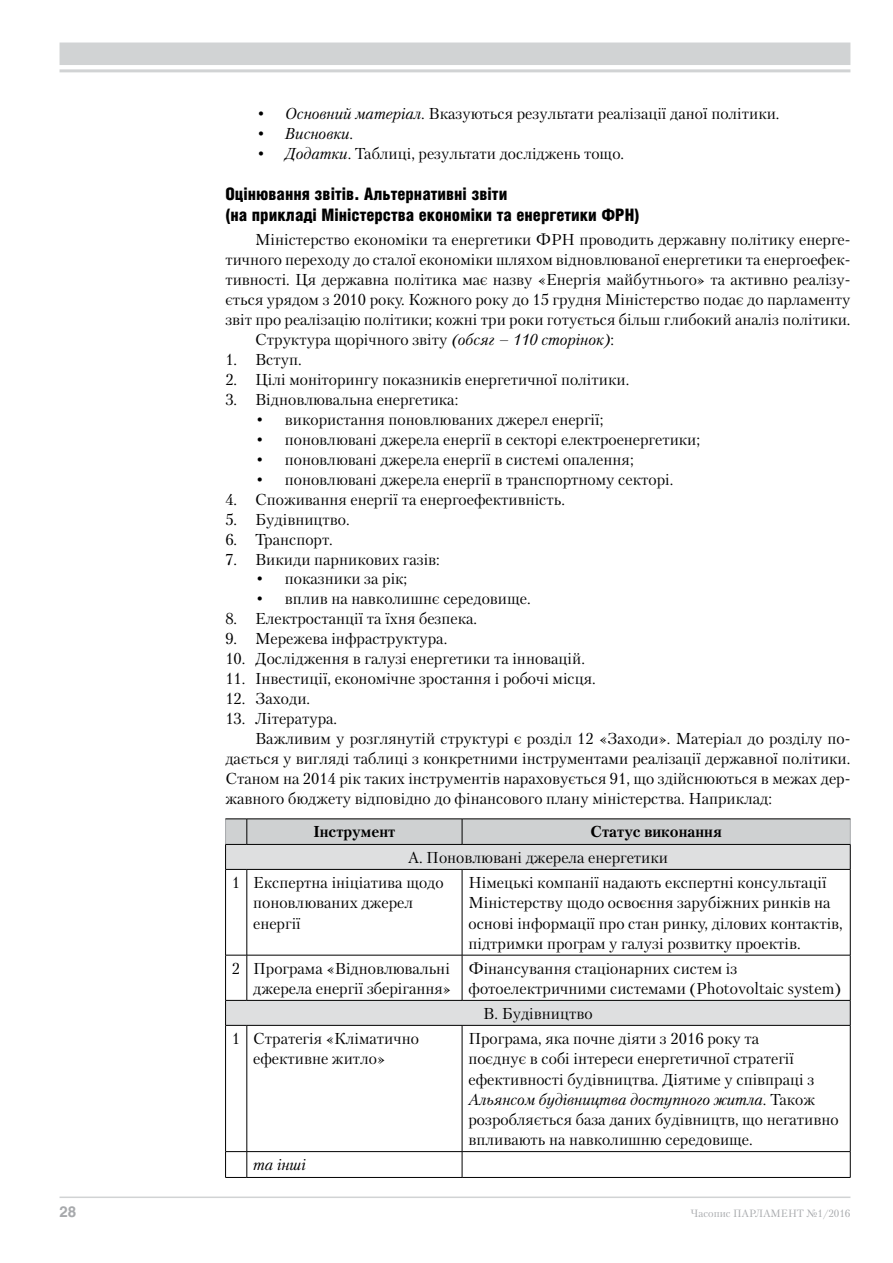
<style>
.page{position:relative;width:893px;height:1263px;background:#fff}
.page>*{position:absolute;margin:0;border:0;box-sizing:border-box;transform-origin:0 0}
.t1{font:900 17.25px/20.7px "Helios Cond";color:#000}
.t2{font:15.75px/20.2px "Petersburg C";color:#000}
.t3{font:700 15.75px "Petersburg C";color:#000}
.t4{font:italic 15.75px "Petersburg C";color:#000}
.t5{font:700 15px "Helios C";color:#a7a9ac}
.t6{font:10.5px "Petersburg C";color:#a7a9ac}
.s1{font-style:italic}
</style>
<div class="page">
<div style="left:60px;top:43px;width:790px;height:22px;background:#d1d3d4"></div>
<hr style="left:60px;top:69px;width:790px;height:3px;background:#d1d3d4">
<hr style="left:60px;top:1196px;width:790px;height:2px;background:#d1d3d4">
<svg style="left:226px;top:870px;width:624px;height:155px"></svg>
<hr style="left:225px;top:869px;width:1px;height:86px;background:#000">
<hr style="left:850px;top:869px;width:1px;height:86px;background:#000">
<hr style="left:225px;top:955px;width:1px;height:45px;background:#000">
<hr style="left:850px;top:955px;width:1px;height:45px;background:#000">
<svg style="left:850px;top:1000px;width:1px;height:25px"></svg>
<hr style="left:225px;top:1025px;width:1px;height:126px;background:#000">
<hr style="left:850px;top:1025px;width:1px;height:126px;background:#000">
<svg style="left:850px;top:1152px;width:1px;height:25px"></svg>
<svg style="left:225px;top:819px;width:626px;height:51px"></svg>
<hr style="left:247px;top:869px;width:215px;height:1px;background:#000">
<hr style="left:247px;top:869px;width:1px;height:86px;background:#000">
<hr style="left:462px;top:869px;width:388px;height:1px;background:#000">
<hr style="left:462px;top:869px;width:1px;height:86px;background:#000">
<svg style="left:225px;top:955px;width:22px;height:1px"></svg>
<hr style="left:247px;top:955px;width:215px;height:1px;background:#000">
<hr style="left:247px;top:955px;width:1px;height:45px;background:#000">
<hr style="left:462px;top:955px;width:388px;height:1px;background:#000">
<hr style="left:462px;top:955px;width:1px;height:45px;background:#000">
<hr style="left:247px;top:1000px;width:215px;height:1px;background:#000">
<hr style="left:462px;top:1000px;width:388px;height:1px;background:#000">
<svg style="left:225px;top:1000px;width:22px;height:26px"></svg>
<hr style="left:247px;top:1025px;width:215px;height:1px;background:#000">
<hr style="left:247px;top:1025px;width:1px;height:126px;background:#000">
<hr style="left:462px;top:1025px;width:388px;height:1px;background:#000">
<hr style="left:462px;top:1025px;width:1px;height:126px;background:#000">
<hr style="left:247px;top:1151px;width:215px;height:1px;background:#000">
<hr style="left:462px;top:1151px;width:388px;height:1px;background:#000">
<svg style="left:462px;top:1152px;width:1px;height:25px"></svg>
<svg style="left:225px;top:1151px;width:23px;height:27px"></svg>
<hr style="left:247px;top:1177px;width:215px;height:1px;background:#000">
<hr style="left:462px;top:1177px;width:388px;height:1px;background:#000">
<p class="t2" style="left:255px;top:103px;width:526px"><span class="s1">• Основний матеріал.</span> Вказуються результати реалізації даної політики.</p>
<p class="t4" style="left:255px;top:124px;width:99px">• Висновки.</p>
<p class="t2" style="left:255px;top:143px;width:370px"><span class="s1">• Додатки.</span> Таблиці, результати досліджень тощо.</p>
<p class="t1" style="left:225px;top:183px;width:416px">Оцінювання звітів. Альтернативні звіти<br>(на прикладі Міністерства економіки та енергетики ФРН)</p>
<p class="t2" style="left:255px;top:229px;width:597px">Міністерство економіки та енергетики ФРН проводить державну політику енерге-</p>
<p class="t2" style="left:225px;top:249px;width:627px">тичного переходу до сталої економіки шляхом відновлюваної енергетики та енергоефек-</p>
<p class="t2" style="left:225px;top:269px;width:627px">тивності. Ця державна політика має назву «Енергія майбутнього» та активно реалізу-</p>
<p class="t2" style="left:225px;top:289px;width:626px">ється урядом з 2010 року. Кожного року до 15 грудня Міністерство подає до парламенту</p>
<p class="t2" style="left:225px;top:309px;width:627px">звіт про реалізацію політики; кожні три роки готується більш глибокий аналіз політики.</p>
<p class="t2" style="left:255px;top:329px;width:361px">Структура щорічного звіту <span class="s1">(обсяг – 110 сторінок)</span>:</p>
<p class="t2" style="left:225px;top:349px;width:78px">1. Вступ.</p>
<p class="t2" style="left:225px;top:369px;width:405px">2. Цілі моніторингу показників енергетичної політики.</p>
<p class="t2" style="left:225px;top:389px;width:234px">3. Відновлювальна енергетика:</p>
<p class="t2" style="left:255px;top:409px;width:350px">• використання поновлюваних джерел енергії;</p>
<p class="t2" style="left:255px;top:429px;width:447px">• поновлювані джерела енергії в секторі електроенергетики;</p>
<p class="t2" style="left:255px;top:449px;width:380px">• поновлювані джерела енергії в системі опалення;</p>
<p class="t2" style="left:255px;top:469px;width:420px">• поновлювані джерела енергії в транспортному секторі.</p>
<p class="t2" style="left:225px;top:489px;width:341px">4. Споживання енергії та енергоефективність.</p>
<p class="t2" style="left:225px;top:509px;width:126px">5. Будівництво.</p>
<p class="t2" style="left:225px;top:529px;width:109px">6. Транспорт.</p>
<p class="t2" style="left:225px;top:549px;width:216px">7. Викиди парникових газів:</p>
<p class="t2" style="left:255px;top:569px;width:154px">• показники за рік;</p>
<p class="t2" style="left:255px;top:589px;width:277px">• вплив на навколишнє середовище.</p>
<p class="t2" style="left:225px;top:609px;width:253px">8. Електростанції та їхня безпека.</p>
<p class="t2" style="left:225px;top:628px;width:223px">9. Мережева інфраструктура.</p>
<p class="t2" style="left:225px;top:648px;width:361px">10. Дослідження в галузі енергетики та інновацій.</p>
<p class="t2" style="left:225px;top:668px;width:372px">11. Інвестиції, економічне зростання і робочі місця.</p>
<p class="t2" style="left:225px;top:688px;width:86px">12. Заходи.</p>
<p class="t2" style="left:225px;top:708px;width:113px">13. Література.</p>
<p class="t2" style="left:255px;top:728px;width:597px">Важливим у розглянутій структурі є розділ 12 «Заходи». Матеріал до розділу по-</p>
<p class="t2" style="left:225px;top:748px;width:626px">дається у вигляді таблиці з конкретними інструментами реалізації державної політики.</p>
<p class="t2" style="left:225px;top:768px;width:627px">Станом на 2014 рік таких інструментів нараховується 91, що здійснюються в межах дер-</p>
<p class="t2" style="left:225px;top:788px;width:548px">жавного бюджету відповідно до фінансового плану міністерства. Наприклад:</p>
<p class="t3" style="left:314px;top:822px;width:83px">Інструмент</p>
<p class="t3" style="left:591px;top:822px;width:133px">Статус виконання</p>
<p class="t2" style="left:232px;top:845px;width:438px;line-height:25px;text-indent:176px">А. Поновлювані джерела енергетики<br>1 Експертна ініціатива щодо</p>
<p class="t2" style="left:253px;top:892px;width:161px">поновлюваних джерел енергії</p>
<p class="t2" style="left:468px;top:872px;width:376px">Німецькі компанії надають експертні консультації Міністерству щодо освоєння зарубіжних ринків на основі інформації про стан ринку, ділових контактів, підтримки програм у галузі розвитку проектів.</p>
<p class="t2" style="left:232px;top:958px;width:221px;text-align:right">2 Програма «Відновлювальні джерела енергії зберігання»</p>
<p class="t2" style="left:468px;top:958px;width:374px">Фінансування стаціонарних систем із фотоелектричними системами (Photovoltaic system)</p>
<p class="t2" style="left:483px;top:1003px;width:111px">В. Будівництво</p>
<p class="t2" style="left:253px;top:1028px;width:167px;text-indent:-21px">1 Стратегія «Кліматично ефективне житло»</p>
<p class="t2" style="left:468px;top:1028px;width:372px">Програма, яка почне діяти з 2016 року та<br>поєднує в собі інтереси енергетичної стратегії ефективності будівництва. Діятиме у співпраці з <span class="s1">Альянсом будівництва доступного житла</span>. Також розробляється база даних будівництв, що негативно впливають на навколишню середовище.</p>
<p class="t4" style="left:253px;top:1155px;width:54px">та інші</p>
<p class="t5" style="left:60px;top:1203px;width:18px">28</p>
<p class="t6" style="left:691px;top:1207px;width:161px">Часопис Парламент №1/2016</p>
</div>
